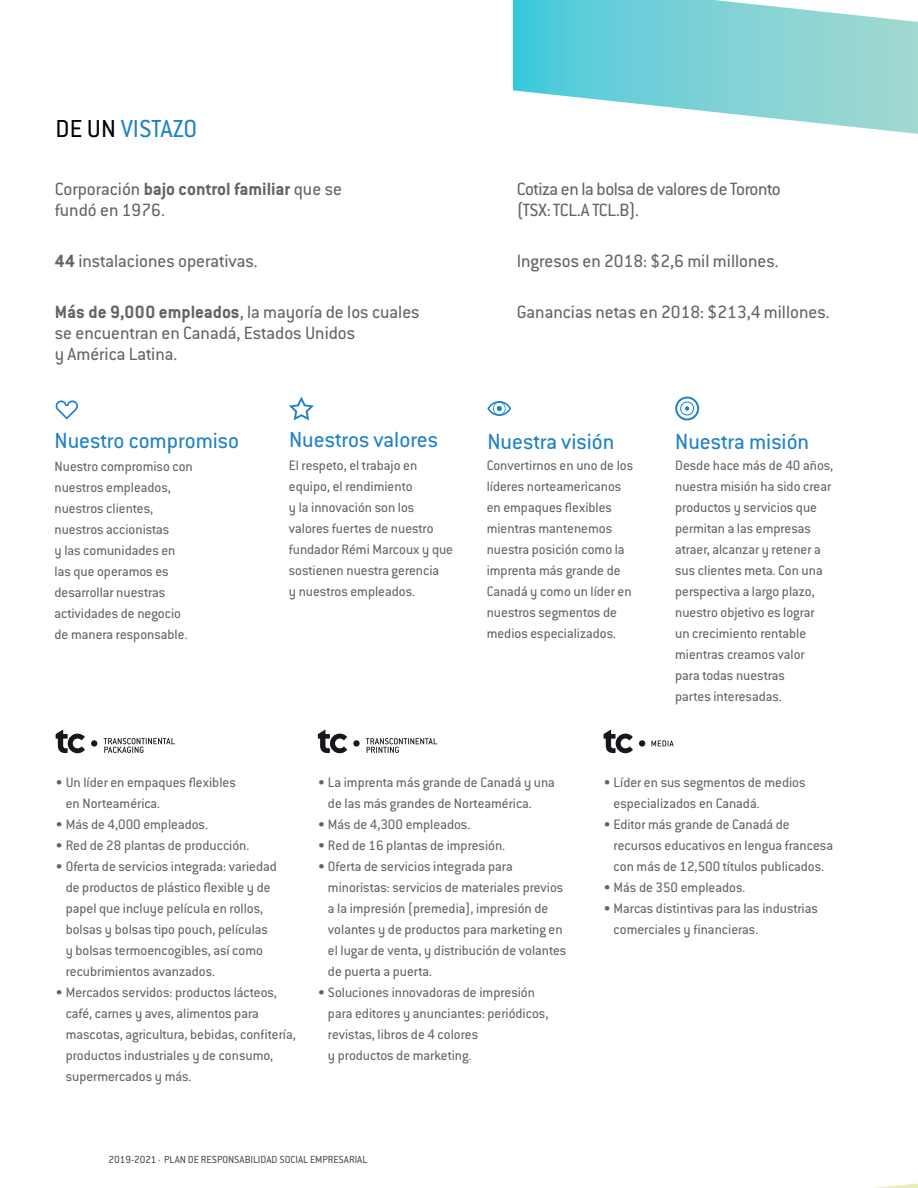
<style>
.page{position:relative;width:918px;height:1188px;background:#fff}
.page>*{position:absolute;margin:0;border:0;box-sizing:border-box;transform-origin:0 0}
.t1{font:27px "Conduit ITC Std";color:#1f82c5}
.t2{font:24px "Conduit ITC Std";color:#1f82c5}
.t3{font:19.5px/21px "Conduit ITC Std";color:#636466}
.t4{font:19.5px/21px "Conduit ITC Std";letter-spacing:-.02em;color:#636466}
.t5{font:15px/21px "Conduit ITC Std";color:#636466}
.t6{font:11.25px "Conduit ITC Std";color:#4d4d4f}
.s1{color:#000}
.s2{font-weight:700}
</style>
<div class="page">
<svg style="left:513px;top:0;width:405px;height:134px"></svg>
<svg style="left:874px;top:1183px;width:44px;height:5px"></svg>
<svg style="left:289px;top:397px;width:25px;height:23px"></svg>
<svg style="left:675px;top:397px;width:24px;height:23px"></svg>
<svg style="left:55px;top:400px;width:23px;height:20px"></svg>
<svg style="left:487px;top:401px;width:24px;height:15px"></svg>
<div style="left:639px;top:740px;width:6px;height:7px;background:#1a171c;border-radius:50%"></div>
<svg style="left:604px;top:730px;width:29px;height:23px"></svg>
<svg style="left:651px;top:740px;width:23px;height:6px"></svg>
<div style="left:91px;top:740px;width:6px;height:7px;background:#1a171c;border-radius:50%"></div>
<svg style="left:56px;top:730px;width:29px;height:23px"></svg>
<svg style="left:104px;top:738px;width:71px;height:15px"></svg>
<svg style="left:366px;top:738px;width:71px;height:15px"></svg>
<svg style="left:353px;top:740px;width:7px;height:7px"></svg>
<svg style="left:318px;top:730px;width:29px;height:23px"></svg>
<h1 class="t1" style="left:56px;top:112px;width:143px"><span class="s1">DE UN</span> VISTAZO</h1>
<h3 class="t3" style="left:55px;top:178px;width:289px">Corporación <span class="s2">bajo control familiar</span> que se fundó en 1976.</h3>
<h3 class="t3" style="left:55px;top:250px;width:204px"><span class="s2">44</span> instalaciones operativas.</h3>
<h3 class="t3" style="left:55px;top:301px;width:366px"><span class="s2">Más de 9,000 empleados</span>, la mayoría de los cuales se encuentran en Canadá, Estados Unidos<br>y América Latina.</h3>
<h3 class="t4" style="left:517px;top:178px;width:266px">Cotiza en la bolsa de valores de Toronto (TSX: TCL.A TCL.B).</h3>
<h3 class="t3" style="left:517px;top:250px;width:263px">Ingresos en 2018: $2,6 mil millones.</h3>
<h3 class="t3" style="left:517px;top:301px;width:314px">Ganancias netas en 2018: $213,4 millones.</h3>
<h2 class="t2" style="left:55px;top:426px;width:186px">Nuestro compromiso</h2>
<h2 class="t2" style="left:289px;top:425px;width:151px">Nuestros valores</h2>
<h2 class="t2" style="left:487px;top:427px;width:128px">Nuestra visión</h2>
<h2 class="t2" style="left:675px;top:427px;width:136px">Nuestra misión</h2>
<p class="t5" style="left:289px;top:455px;width:166px">El respeto, el trabajo en equipo, el rendimiento<br>y la innovación son los valores fuertes de nuestro fundador Rémi Marcoux y que sostienen nuestra gerencia<br>y nuestros empleados.</p>
<p class="t5" style="left:55px;top:456px;width:140px">Nuestro compromiso con nuestros empleados, nuestros clientes, nuestros accionistas<br>y las comunidades en las que operamos es desarrollar nuestras actividades de negocio de manera responsable.</p>
<p class="t5" style="left:487px;top:455px;width:148px">Convertirnos en uno de los líderes norteamericanos en empaques flexibles mientras mantenemos nuestra posición como la imprenta más grande de<br>Canadá y como un líder en nuestros segmentos de medios especializados.</p>
<p class="t5" style="left:675px;top:455px;width:160px">Desde hace más de 40 años, nuestra misión ha sido crear productos y servicios que permitan a las empresas atraer, alcanzar y retener a sus clientes meta. Con una perspectiva a largo plazo, nuestro objetivo es lograr<br>un crecimiento rentable mientras creamos valor<br>para todas nuestras<br>partes interesadas.</p>
<p class="t5" style="left:66px;top:772px;width:172px;text-indent:-10px">• Un líder en empaques flexibles en Norteamérica.</p>
<p class="t5" style="left:56px;top:814px;width:154px">• Más de 4,000 empleados.</p>
<p class="t5" style="left:56px;top:835px;width:195px">• Red de 28 plantas de producción.</p>
<p class="t5" style="left:66px;top:856px;width:213px;text-indent:-10px">• Oferta de servicios integrada: variedad de productos de plástico flexible y de papel que incluye película en rollos, bolsas y bolsas tipo pouch, películas y bolsas termoencogibles, así como recubrimientos avanzados.</p>
<p class="t5" style="left:66px;top:982px;width:231px;text-indent:-10px">• Mercados servidos: productos lácteos, café, carnes y aves, alimentos para mascotas, agricultura, bebidas, confitería, productos industriales y de consumo, supermercados y más.</p>
<p class="t5" style="left:328px;top:772px;width:228px;text-indent:-10px">• La imprenta más grande de Canadá y una de las más grandes de Norteamérica.</p>
<p class="t5" style="left:318px;top:814px;width:154px">• Más de 4,300 empleados.</p>
<p class="t5" style="left:318px;top:835px;width:189px">• Red de 16 plantas de impresión.</p>
<p class="t5" style="left:328px;top:856px;width:240px;text-indent:-10px">• Oferta de servicios integrada para minoristas: servicios de materiales previos a la impresión (premedia), impresión de volantes y de productos para marketing en el lugar de venta, y distribución de volantes de puerta a puerta.</p>
<p class="t5" style="left:328px;top:982px;width:222px;text-indent:-10px">• Soluciones innovadoras de impresión para editores y anunciantes: periódicos, revistas, libros de 4 colores<br>y productos de marketing.</p>
<p class="t6" style="left:109px;top:1152px;width:105px">2019-2021∙ Plan de Responsabilidad</p>
<p class="t6" style="left:279px;top:1152px;width:11px">Social</p>
<p class="t6" style="left:310px;top:1152px;width:12px">Empresarial</p>
<p class="t5" style="left:614px;top:772px;width:193px;text-indent:-10px">• Líder en sus segmentos de medios especializados en Canadá.</p>
<p class="t5" style="left:614px;top:814px;width:221px;text-indent:-10px">• Editor más grande de Canadá de recursos educativos en lengua francesa con más de 12,500 títulos publicados.</p>
<p class="t5" style="left:604px;top:877px;width:143px">• Más de 350 empleados.</p>
<p class="t5" style="left:614px;top:898px;width:206px;text-indent:-10px">• Marcas distintivas para las industrias comerciales y financieras.</p>
</div>
